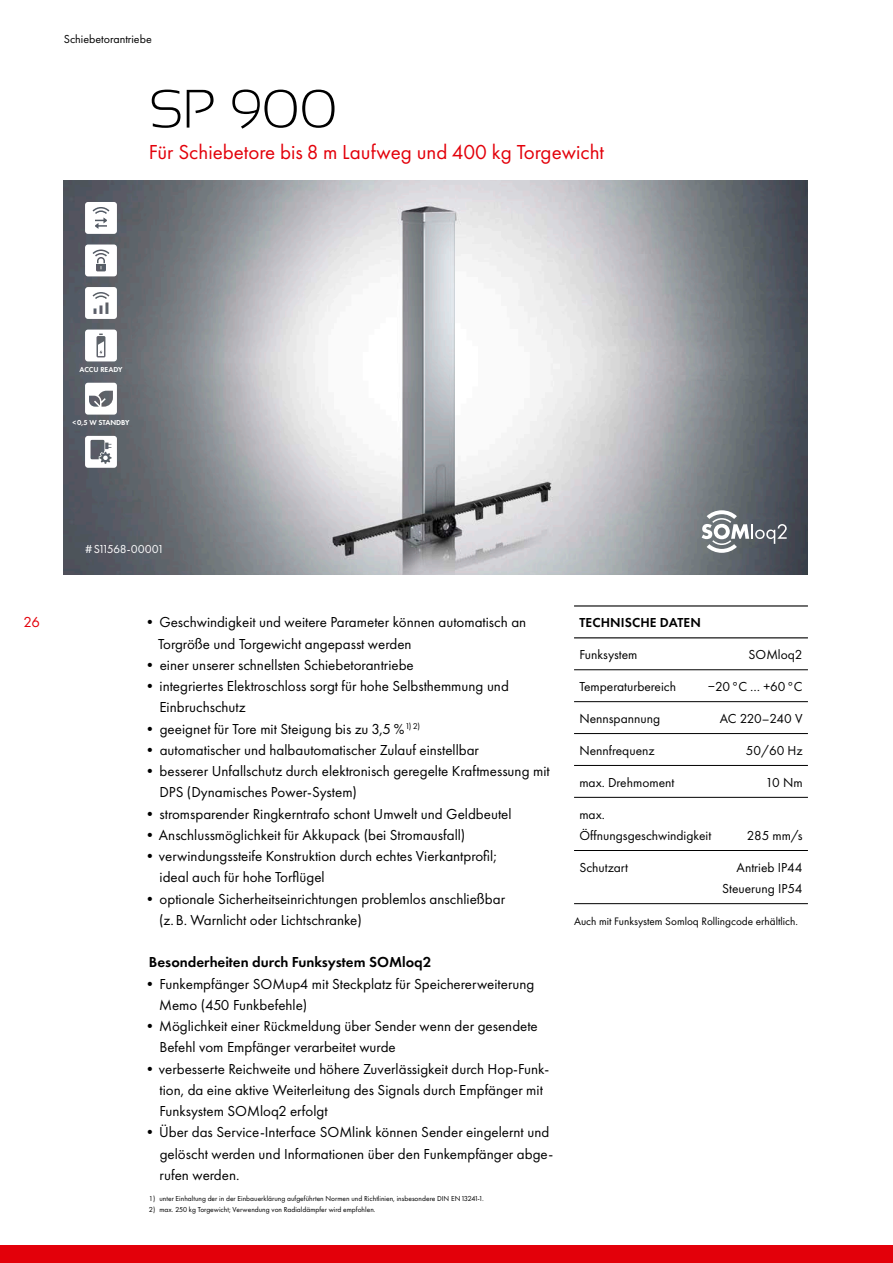
<style>
.page{position:relative;width:893px;height:1263px;background:#fff}
.page>*{position:absolute;margin:0;border:0;box-sizing:border-box;transform-origin:0 0}
.t1{font:300 54px "Sansation";color:#000}
.t2{font:21px "Futura PT";color:#e3000a}
.t3{font:15px/21.3px "Futura PT";color:#000}
.t4{font:600 15px "Futura PT";color:#000}
.t5{font:15px "Futura PT";color:#e3000a}
.t6{font:13.5px/21.3px "Futura PT";color:#000}
.t7{font:600 13.5px "Futura PT";letter-spacing:.01em;color:#000}
.t8{font:12px "Futura PT";color:#000}
.t9{font:12px "Futura PT";letter-spacing:.06em;color:#fff}
.t10{font:11.25px "Futura PT";color:#000}
.t11{font:7.5px "Futura PT";color:#000}
.t12{font:600 7.5px "Futura PT";color:#fff}
</style>
<div class="page">
<div style="left:0;top:1246px;width:893px;height:17px;background:#e3000a"></div>
<img style="left:64px;top:181px;width:744px;height:393px">
<svg style="left:85px;top:436px;width:32px;height:32px"></svg>
<svg style="left:85px;top:330px;width:32px;height:31px"></svg>
<svg style="left:85px;top:287px;width:32px;height:32px"></svg>
<svg style="left:85px;top:244px;width:32px;height:32px"></svg>
<svg style="left:85px;top:202px;width:32px;height:32px"></svg>
<svg style="left:85px;top:383px;width:32px;height:32px"></svg>
<svg style="left:702px;top:510px;width:85px;height:43px"></svg>
<hr style="left:574px;top:605px;width:234px;height:1px;background:#000">
<hr style="left:574px;top:637px;width:234px;height:1px;background:#000">
<hr style="left:574px;top:669px;width:234px;height:1px;background:#000">
<hr style="left:574px;top:701px;width:234px;height:1px;background:#000">
<hr style="left:574px;top:733px;width:234px;height:1px;background:#000">
<hr style="left:574px;top:765px;width:234px;height:1px;background:#000">
<hr style="left:574px;top:797px;width:234px;height:1px;background:#000">
<hr style="left:574px;top:850px;width:234px;height:1px;background:#000">
<hr style="left:574px;top:903px;width:234px;height:1px;background:#000">
<p class="t8" style="left:64px;top:31px;width:90px">Schiebetorantriebe</p>
<h1 class="t1" style="left:149px;top:79px;width:190px">SP 900</h1>
<h2 class="t2" style="left:149px;top:140px;width:457px">Für Schiebetore bis 8 m Laufweg und 400 kg Torgewicht</h2>
<p class="t12" style="left:79px;top:365px;width:44px">ACCU READY</p>
<p class="t12" style="left:72px;top:418px;width:59px">&lt;0,5 W STANDBY</p>
<p class="t5" style="left:24px;top:613px;width:18px">26</p>
<p class="t9" style="left:85px;top:542px;width:78px">#S11568-00001</p>
<p class="t3" style="left:158px;top:611px;width:370px;text-indent:-16px">•Geschwindigkeit und weitere Parameter können automatisch an<br>Torgröße und Torgewicht angepasst werden</p>
<p class="t3" style="left:142px;top:654px;width:273px">• einer unserer schnellsten Schiebetorantriebe</p>
<p class="t3" style="left:159px;top:675px;width:351px;text-indent:-17px">•integriertes Elektroschloss sorgt für hohe Selbsthemmung und<br>Einbruchschutz</p>
<p class="t3" style="left:142px;top:718px;width:279px">• geeignet für Tore mit Steigung bis zu 3,5 % <sup>1)</sup> <sup>2)</sup></p>
<p class="t3" style="left:142px;top:739px;width:338px">• automatischer und halbautomatischer Zulauf einstellbar</p>
<p class="t3" style="left:159px;top:760px;width:392px;text-indent:-17px">•besserer Unfallschutz durch elektronisch geregelte Kraftmessung mit<br>DPS (Dynamisches Power-System)</p>
<p class="t3" style="left:142px;top:803px;width:371px">•stromsparender Ringkerntrafo schont Umwelt und Geldbeutel</p>
<p class="t3" style="left:142px;top:824px;width:324px">•Anschlussmöglichkeit für Akkupack (bei Stromausfall)</p>
<p class="t3" style="left:160px;top:845px;width:339px;text-indent:-17px">•verwindungssteife Konstruktion durch echtes Vierkantprofil; ideal auch für hohe Torflügel</p>
<p class="t3" style="left:159px;top:888px;width:347px;text-indent:-17px">•optionale Sicherheitseinrichtungen problemlos anschließbar (z.B. Warnlicht oder Lichtschranke)</p>
<p class="t4" style="left:149px;top:953px;width:284px">Besonderheiten durch Funksystem SOMloq2</p>
<p class="t3" style="left:159px;top:973px;width:377px;text-indent:-17px">•Funkempfänger SOMup4 mit Steckplatz für Speichererweiterung<br>Memo (450 Funkbefehle)</p>
<p class="t3" style="left:159px;top:1015px;width:380px;text-indent:-17px">•Möglichkeit einer Rückmeldung über Sender wenn der gesendete<br>Befehl vom Empfänger verarbeitet wurde</p>
<p class="t3" style="left:159px;top:1058px;width:391px;text-indent:-17px">•verbesserte Reichweite und höhere Zuverlässigkeit durch Hop-Funk&shy;tion, da eine aktive Weiterleitung des Signals durch Empfänger mit<br>Funksystem SOMloq2 erfolgt</p>
<p class="t3" style="left:160px;top:1122px;width:395px;text-indent:-17px">•Über das Service-Interface SOMlink können Sender eingelernt und gelöscht werden und Informationen über den Funkempfänger abge&shy;rufen werden.</p>
<p class="t11" style="left:149px;top:1194px;width:337px">1) unter Einhaltung der in der Einbauerklärung aufgeführten Normen und Richtlinien, insbesondere DIN EN 13241-1.</p>
<p class="t11" style="left:149px;top:1205px;width:228px">2) max. 250 kg Torgewicht; Verwendung von Radialdämpfer wird empfohlen.</p>
<p class="t7" style="left:579px;top:614px;width:123px">TECHNISCHE DATEN</p>
<p class="t6" style="left:579px;top:644px;width:60px">Funksystem</p>
<p class="t6" style="left:749px;top:644px;width:56px">SOMloq2</p>
<p class="t6" style="left:579px;top:676px;width:98px">Temperaturbereich</p>
<p class="t6" style="left:708px;top:676px;width:96px">−20°C … +60°C</p>
<p class="t6" style="left:579px;top:708px;width:82px">Nennspannung</p>
<p class="t6" style="left:720px;top:708px;width:84px">AC 220–240 V</p>
<p class="t6" style="left:579px;top:740px;width:77px">Nennfrequenz</p>
<p class="t6" style="left:746px;top:740px;width:58px">50/60 Hz</p>
<p class="t6" style="left:579px;top:771px;width:97px">max. Drehmoment</p>
<p class="t6" style="left:765px;top:771px;width:39px">10 Nm</p>
<p class="t6" style="left:579px;top:803px;width:133px">max.<br>Öffnungsgeschwindigkeit</p>
<p class="t6" style="left:747px;top:825px;width:57px">285 mm/s</p>
<p class="t6" style="left:579px;top:856px;width:50px">Schutzart</p>
<p class="t6" style="left:722px;top:856px;width:82px;text-align:right">Antrieb IP44<br>Steuerung IP54</p>
<p class="t10" style="left:574px;top:914px;width:225px">Auch mit Funksystem Somloq Rollingcode erhältlich.</p>
</div>
